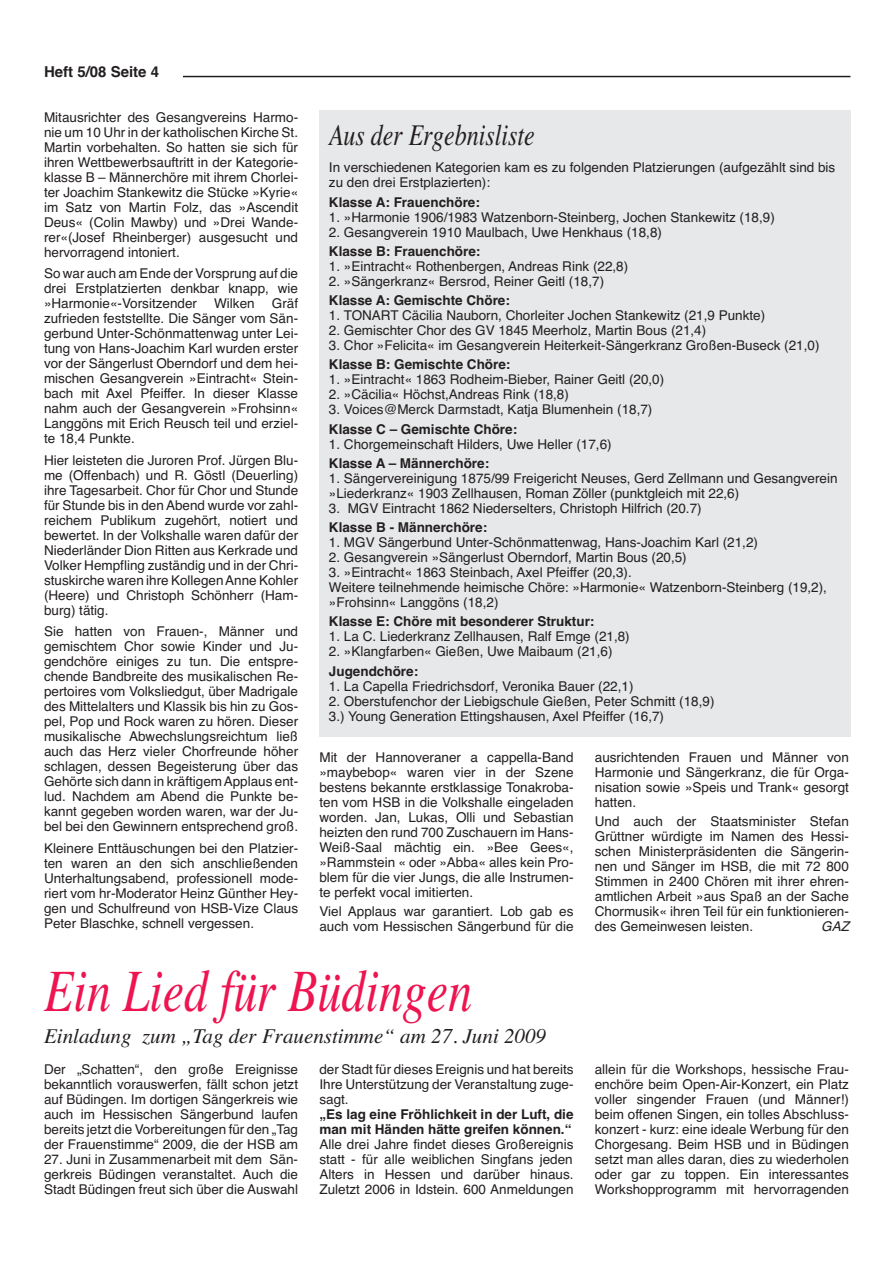
<style>
.page{position:relative;width:893px;height:1263px;background:#fff}
.page>*{position:absolute;margin:0;border:0;box-sizing:border-box;transform-origin:0 0}
.t1{font:italic 60px "Times";color:#ed1450;scale:.8 1}
.t2{font:italic 30px "Times";color:#231f20;scale:.8 1}
.t3{font:italic 21px "Times";color:#231f20}
.t4{font:700 15px "Helvetica";color:#231f20}
.t5{font:13.5px/15px "Helvetica";color:#231f20;text-align:justify}
.t6{font:700 13.5px/15px "Helvetica";color:#231f20}
.t7{font:italic 13.5px "Helvetica";color:#231f20}
</style>
<div class="page">
<hr style="left:43px;top:76px;width:807px;height:1px;background:#231f20">
<div style="left:43px;top:65px;width:140px;height:21px;background:#fff"></div>
<div style="left:319px;top:111px;width:531px;height:626px;background:#e7e8e9"></div>
<p class="t4" style="left:44px;top:64px;width:117px">Heft 5/08 Seite 4</p>
<p class="t5" style="left:44px;top:110px;width:256px">Mitausrichter des Gesangvereins Harmo&shy;nie um 10 Uhr in der katholischen Kirche St.<br>Martin vorbehalten. So hatten sie sich für ihren Wettbewerbsauftritt in der Kategorie&shy;klasse B – Männerchöre mit ihrem Chorlei&shy;ter Joachim Stankewitz die Stücke »Kyrie« im Satz von Martin Folz, das »Ascendit Deus« (Colin Mawby) und »Drei Wande&shy;rer«(Josef Rheinberger) ausgesucht und hervorragend intoniert.</p>
<p class="t5" style="left:44px;top:266px;width:256px">So war auch am Ende der Vorsprung auf die drei Erstplatzierten denkbar knapp, wie »Harmonie«-Vorsitzender</p>
<p class="t5" style="left:44px;top:296px;width:256px;text-indent:228px">Gräf zufrieden feststellte. Die Sänger vom Sän&shy;gerbund Unter-Schönmattenwag unter Lei&shy;tung von Hans-Joachim Karl wurden erster vor der Sängerlust Oberndorf und dem hei&shy;mischen Gesangverein »Eintracht« Stein&shy;bach mit Axel Pfeiffer. In dieser Klasse nahm auch der Gesangverein »Frohsinn« Langgöns mit Erich Reusch teil und erziel&shy;te 18,4 Punkte.</p>
<p class="t5" style="left:44px;top:452px;width:256px">Hier leisteten die Juroren Prof. Jürgen Blu&shy;me (Offenbach) und R. Göstl (Deuerling) ihre Tagesarbeit. Chor für Chor und Stunde für Stunde bis in denAbend wurde vor zahl&shy;reichem Publikum zugehört, notiert und bewertet. In der Volkshalle waren dafür der Niederländer Dion Ritten aus Kerkrade und Volker Hempfling zuständig und in der Chri&shy;stuskirche waren ihre KollegenAnne Kohler (Heere) und Christoph Schönherr (Ham&shy;burg) tätig.</p>
<p class="t5" style="left:44px;top:624px;width:256px">Sie hatten von Frauen-, Männer und gemischtem Chor sowie Kinder und Ju&shy;gendchöre einiges zu tun. Die entspre&shy;chende Bandbreite des musikalischen Re&shy;pertoires vom Volksliedgut, über Madrigale des Mittelalters und Klassik bis hin zu Gos&shy;pel, Pop und Rock waren zu hören. Dieser musikalische Abwechslungsreichtum ließ auch das Herz vieler Chorfreunde höher schlagen, dessen Begeisterung über das Gehörte sich dann in kräftigemApplaus ent&shy;lud. Nachdem am Abend die Punkte be&shy;kannt gegeben worden waren, war der Ju&shy;bel bei den Gewinnern entsprechend groß.</p>
<p class="t5" style="left:44px;top:840px;width:256px">Kleinere Enttäuschungen bei den Platzier&shy;ten waren an den sich anschließenden Unterhaltungsabend, professionell mode&shy;riert vom hr-Moderator Heinz Günther Hey&shy;gen und Schulfreund von HSB-Vize Claus Peter Blaschke, schnell vergessen.</p>
<p class="t5" style="left:214px;top:296px;width:42px">Wilken</p>
<h2 class="t2" style="left:329px;top:117px;width:259px">Aus der Ergebnisliste</h2>
<p class="t5" style="left:329px;top:160px;width:508px">In verschiedenen Kategorien kam es zu folgenden Platzierungen (aufgezählt sind bis zu den drei Erstplazierten):</p>
<p class="t6" style="left:329px;top:194px;width:153px">Klasse A: Frauenchöre:</p>
<p class="t5" style="left:329px;top:209px;width:447px">1. »Harmonie 1906/1983 Watzenborn-Steinberg, Jochen Stankewitz (18,9)</p>
<p class="t5" style="left:329px;top:224px;width:335px">2. Gesangverein 1910 Maulbach, Uwe Henkhaus (18,8)</p>
<p class="t6" style="left:329px;top:244px;width:153px">Klasse B: Frauenchöre:</p>
<p class="t5" style="left:329px;top:259px;width:301px">1. »Eintracht« Rothenbergen, Andreas Rink (22,8)</p>
<p class="t5" style="left:329px;top:274px;width:277px">2. »Sängerkranz« Bersrod, Reiner Geitl (18,7)</p>
<p class="t6" style="left:329px;top:293px;width:183px">Klasse A: Gemischte Chöre:</p>
<p class="t5" style="left:329px;top:308px;width:438px">1. TONART Cäcilia Nauborn, Chorleiter Jochen Stankewitz (21,9 Punkte)</p>
<p class="t5" style="left:329px;top:323px;width:379px">2. Gemischter Chor des GV 1845 Meerholz, Martin Bous (21,4)</p>
<p class="t5" style="left:329px;top:338px;width:492px">3. Chor »Felicita« im Gesangverein Heiterkeit-Sängerkranz Großen-Buseck (21,0)</p>
<p class="t6" style="left:329px;top:357px;width:183px">Klasse B: Gemischte Chöre:</p>
<p class="t5" style="left:329px;top:372px;width:337px">1. »Eintracht« 1863 Rodheim-Bieber, Rainer Geitl (20,0)</p>
<p class="t5" style="left:329px;top:387px;width:242px">2. »Cäcilia« Höchst,Andreas Rink (18,8)</p>
<p class="t5" style="left:329px;top:402px;width:325px">3. Voices@Merck Darmstadt, Katja Blumenhein (18,7)</p>
<p class="t6" style="left:329px;top:421px;width:190px">Klasse C – Gemischte Chöre:</p>
<p class="t5" style="left:329px;top:436px;width:284px">1. Chorgemeinschaft Hilders, Uwe Heller (17,6)</p>
<p class="t6" style="left:329px;top:456px;width:162px">Klasse A – Männerchöre:</p>
<p class="t5" style="left:329px;top:471px;width:510px">1. Sängervereinigung 1875/99 Freigericht Neuses, Gerd Zellmann und Gesangverein »Liederkranz« 1903 Zellhausen, Roman Zöller (punktgleich mit 22,6)</p>
<p class="t5" style="left:329px;top:501px;width:374px">3. MGV Eintracht 1862 Niederselters, Christoph Hilfrich (20.7)</p>
<p class="t6" style="left:329px;top:520px;width:160px">Klasse B - Männerchöre:</p>
<p class="t5" style="left:329px;top:535px;width:431px">1. MGV Sängerbund Unter-Schönmattenwag, Hans-Joachim Karl (21,2)</p>
<p class="t5" style="left:329px;top:550px;width:359px">2. Gesangverein »Sängerlust Oberndorf, Martin Bous (20,5)</p>
<p class="t5" style="left:329px;top:565px;width:500px;text-align:left">3. »Eintracht« 1863 Steinbach, Axel Pfeiffer (20,3).<br>Weitere teilnehmende heimische Chöre: »Harmonie« Watzenborn-Steinberg (19,2), »Frohsinn« Langgöns (18,2)</p>
<p class="t6" style="left:329px;top:614px;width:267px">Klasse E: Chöre mit besonderer Struktur:</p>
<p class="t5" style="left:329px;top:629px;width:302px">1. La C. Liederkranz Zellhausen, Ralf Emge (21,8)</p>
<p class="t5" style="left:329px;top:644px;width:285px">2. »Klangfarben« Gießen, Uwe Maibaum (21,6)</p>
<p class="t6" style="left:329px;top:663px;width:91px">Jugendchöre:</p>
<p class="t5" style="left:329px;top:678px;width:306px">1. La Capella Friedrichsdorf, Veronika Bauer (22,1)</p>
<p class="t5" style="left:329px;top:693px;width:387px">2. Oberstufenchor der Liebigschule Gießen, Peter Schmitt (18,9)<br>3.) Young Generation Ettingshausen, Axel Pfeiffer (16,7)</p>
<p class="t5" style="left:319px;top:750px;width:256px">Mit der Hannoveraner a cappella-Band »maybebop« waren vier in der Szene bestens bekannte erstklassige Tonakroba&shy;ten vom HSB in die Volkshalle eingeladen worden. Jan, Lukas, Olli und Sebastian heizten den rund 700 Zuschauern im Hans-Weiß-Saal mächtig ein. »Bee Gees«, »Rammstein « oder »Abba« alles kein Pro&shy;blem für die vier Jungs, die alle Instrumen&shy;te perfekt vocal imitierten.</p>
<p class="t5" style="left:319px;top:904px;width:256px">Viel Applaus war garantiert. Lob gab es auch vom Hessischen Sängerbund für die</p>
<p class="t5" style="left:595px;top:750px;width:256px">ausrichtenden Frauen und Männer von Harmonie und Sängerkranz, die für Orga&shy;nisation sowie »Speis und Trank« gesorgt hatten.</p>
<p class="t5" style="left:595px;top:814px;width:256px">Und auch der Staatsminister Stefan Grüttner würdigte im Namen des Hessi&shy;schen Ministerpräsidenten die Sängerin&shy;nen und Sänger im HSB, die mit 72 800<br>Stimmen in 2400 Chören mit ihrer ehren&shy;amtlichen Arbeit »aus Spaß an der Sache Chormusik« ihren Teil für ein funktionieren&shy;des Gemeinwesen leisten.</p>
<p class="t7" style="left:821px;top:919px;width:34px">GAZ</p>
<h1 class="t1" style="left:44px;top:955px;width:536px">Ein Lied für Büdingen</h1>
<h3 class="t3" style="left:44px;top:1023px;width:504px">Einladung zum „Tag der Frauenstimme“ am 27. Juni 2009</h3>
<p class="t5" style="left:44px;top:1062px;width:256px">Der „Schatten“, den große Ereignisse bekanntlich vorauswerfen, fällt schon jetzt auf Büdingen. Im dortigen Sängerkreis wie auch im Hessischen Sängerbund laufen bereits jetzt die Vorbereitungen für den „Tag der Frauenstimme“ 2009, die der HSB am</p>
<p class="t5" style="left:44px;top:1152px;width:256px">27. Juni in Zusammenarbeit mit dem Sän&shy;gerkreis Büdingen veranstaltet. Auch die Stadt Büdingen freut sich über die Auswahl</p>
<p class="t5" style="left:319px;top:1062px;width:256px">der Stadt für dieses Ereignis und hat bereits Ihre Unterstützung der Veranstaltung zuge&shy;sagt.</p>
<p class="t6" style="left:319px;top:1107px;width:256px">„Es lag eine Fröhlichkeit in der Luft, die man mit Händen hätte greifen können.“</p>
<p class="t5" style="left:319px;top:1137px;width:256px">Alle drei Jahre findet dieses Großereignis statt - für alle weiblichen Singfans jeden Alters in Hessen und darüber hinaus.<br>Zuletzt 2006 in Idstein. 600 Anmeldungen</p>
<p class="t5" style="left:595px;top:1062px;width:256px">allein für die Workshops, hessische Frau&shy;enchöre beim Open-Air-Konzert, ein Platz voller singender Frauen (und Männer!) beim offenen Singen, ein tolles Abschluss&shy;konzert - kurz: eine ideale Werbung für den Chorgesang. Beim HSB und in Büdingen setzt man alles daran, dies zu wiederholen oder gar zu toppen. Ein interessantes Workshopprogramm mit hervorragenden</p>
</div>
